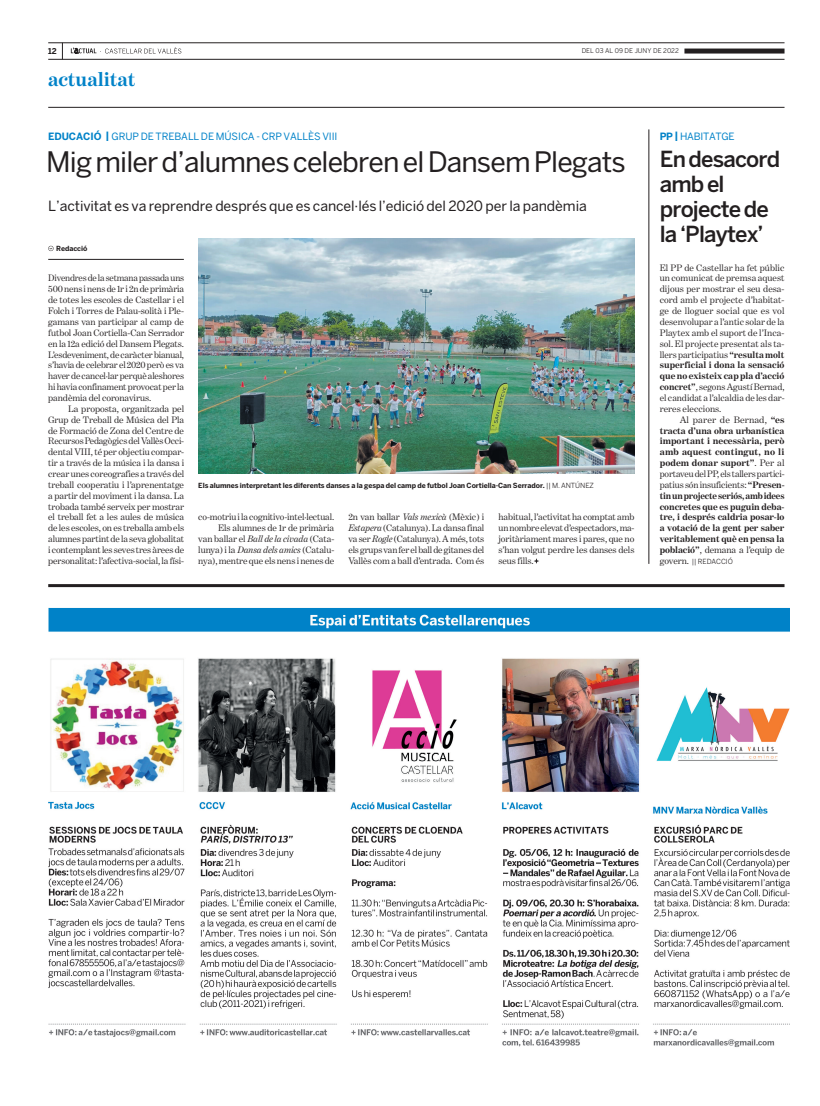
<style>
.page{position:relative;width:820px;height:1106px;background:#fff}
.page>*{position:absolute;margin:0;border:0;box-sizing:border-box;transform-origin:0 0}
._03_Titular__3_2_col{font:28px "Benton Sans";letter-spacing:-.03em;color:#231f20}
._04_Titular_columna{font:500 22px/25px "Benton Sans";letter-spacing:-.04em;color:#231f20}
.t1{font:700 20px "Benton Modern One";letter-spacing:-.005em;color:#0082c8}
._10_Entradeta{font:14px "Benton Sans";letter-spacing:-.005em;color:#231f20}
._14_Avant_titol{font:10px "Benton Sans";letter-spacing:-.005em;color:#0082c8}
._14_Avant_titol-2{font:10px "Benton Sans";letter-spacing:-.025em;color:#0082c8}
.t2{font:9.5px/10.9px "Benton Modern One";letter-spacing:-.005em;color:#231f20;text-align:justify}
.t3{font:700 9.5px/10.9px "Benton Modern One";letter-spacing:-.005em;color:#231f20;text-align:justify}
.t4{font:700 8px "Benton Sans";color:#231f20}
._11_Peu_foto{font:700 7px "Benton Sans";letter-spacing:-.01em;color:#231f20}
.t5{font:7px "Benton Sans";letter-spacing:-.005em;color:#231f20}
._12_Nom_redactor{font:700 7px "Benton Sans";letter-spacing:-.01em;color:#231f20}
.t6{font:6.5px "Benton Sans";letter-spacing:.005em;color:#231f20}
.s1{font-weight:700}
.s2{font-weight:400}
.s3{font-style:italic}
.s4{font-family:"Benton Modern One";font-size:9.5px}
</style>
<div class="page">
<svg style="left:62px;top:44px;width:1px;height:15px"></svg>
<hr style="left:48px;top:107px;width:736px;height:1px;background:#231f20">
<hr style="left:48px;top:43px;width:736px;height:1px;background:#231f20">
<hr style="left:48px;top:59px;width:736px;height:1px;background:#231f20">
<div style="left:684px;top:49px;width:100px;height:5px;background:#231f20"></div>
<svg style="left:71px;top:47px;width:110px;height:7px"></svg>
<img style="left:48px;top:607px;width:741px;height:441px">
<hr style="left:48px;top:584px;width:736px;height:3px;background:#231f20">
<hr style="left:648px;top:129px;width:1px;height:435px;background:#231f20">
<svg style="left:48px;top:246px;width:6px;height:5px"></svg>
<hr style="left:48px;top:259px;width:136px;height:1px;background:#231f20">
<img style="left:198px;top:238px;width:436px;height:235px">
<svg style="left:534px;top:558px;width:5px;height:6px"></svg>
<p class="t4" style="left:48px;top:46px;width:10px">12</p>
<p class="t6" style="left:581px;top:47px;width:99px">DEL 03 AL 09 DE JUNY DE 2022</p>
<p class="t1" style="left:48px;top:68px;width:89px">actualitat</p>
<p class="_14_Avant_titol" style="left:48px;top:131px;width:291px"><span class="s1">EDUCACIÓ |</span> GRUP DE TREBALL DE MÚSICA - CRP VALLÈS VIII</p>
<p class="_03_Titular__3_2_col" style="left:46px;top:145px;width:580px">Mig miler d’alumnes celebren el Dansem Plegats</p>
<p class="_10_Entradeta" style="left:48px;top:197px;width:540px">L’activitat es va reprendre després que es cancel·lés l’edició del 2020 per la pandèmia</p>
<p class="_12_Nom_redactor" style="left:56px;top:244px;width:33px">Redacció</p>
<p class="t2" style="left:48px;top:273px;width:137px">Divendres de la setmana passada uns 500 nens i nens de 1r i 2n de primària de totes les escoles de Castellar i el Folch i Torres de Palau-solità i Ple&shy;gamans van participar al camp de futbol Joan Cortiella-Can Serrador en la 12a edició del Dansem Plegats.<br>L’esdeveniment, de caràcter bianual, s’havia de celebrar el 2020 però es va haver de cancel·lar perquè aleshores hi havia confinament provocat per la pandèmia del coronavirus.</p>
<p class="t2" style="left:48px;top:403px;width:137px;text-indent:20px">La proposta, organitzada pel Grup de Treball de Música del Pla de Formació de Zona del Centre de Recursos Pedagògics del Vallès Occi&shy;dental VIII, té per objectiu compar&shy;tir a través de la música i la dansa i crear unes coreografies a través del treball cooperatiu i l’aprenentatge a partir del moviment i la dansa. La trobada també serveix per mostrar el treball fet a les aules de música de les escoles, on es treballa amb els alumnes partint de la seva globalitat i contemplant les seves tres àrees de personalitat: l’afectiva-social, la físi-</p>
<p class="_11_Peu_foto" style="left:198px;top:481px;width:397px">Els alumnes interpretant les diferents danses a la gespa del camp de futbol Joan Cortiella-Can Serrador. <span class="s2">|| M. ANTÚNEZ</span></p>
<p class="t2" style="left:198px;top:512px;width:137px">co-motriu i la cognitivo-intel·lectual.</p>
<p class="t2" style="left:198px;top:522px;width:137px;text-indent:20px">Els alumnes de 1r de primària van ballar el <span class="s3">Ball de la civada</span> (Cata&shy;lunya) i la <span class="s3">Dansa dels amics</span> (Catalu&shy;nya), mentre que els nens i nenes de</p>
<p class="t2" style="left:348px;top:512px;width:137px">2n van ballar <span class="s3">Vals mexicà</span> (Mèxic) i <span class="s3">Estapera</span> (Catalunya). La dansa final va ser <span class="s3">Rogle</span> (Catalunya). A més, tots els grups van fer el ball de gitanes del Vallès com a ball d’entrada. Com és</p>
<p class="t2" style="left:498px;top:512px;width:137px">habitual, l’activitat ha comptat amb un nombre elevat d’espectadors, ma&shy;joritàriament mares i pares, que no s’han volgut perdre les danses dels seus fills.</p>
<p class="_14_Avant_titol-2" style="left:659px;top:131px;width:76px"><span class="s1">PP |</span> HABITATGE</p>
<p class="_04_Titular_columna" style="left:659px;top:147px;width:122px">En desacord amb el projecte de la ‘Playtex’</p>
<p class="t2" style="left:659px;top:262px;width:126px">El PP de Castellar ha fet públic un comunicat de premsa aquest dijous per mostrar el seu desa&shy;cord amb el projecte d’habitat&shy;ge de lloguer social que es vol desenvolupar a l’antic solar de la Playtex amb el suport de l’Inca&shy;sol. El projecte presentat als ta&shy;llers participatius <span class="s1">“resulta molt superficial i dona la sensació que no existeix cap pla d’acció concret”</span>, segons Agustí Bernad, el candidat a l’alcaldia de les dar&shy;reres eleccions.</p>
<p class="t3" style="left:659px;top:414px;width:126px;text-indent:20px"><span class="s2">Al parer de Bernad,</span> “es tracta d’una obra urbanística important i necessària, però amb aquest contingut, no li podem donar suport”<span class="s2">. Per al portaveu del PP, els tallers partici&shy;patius són insuficients:</span> “Presen&shy;tin un projecte seriós, amb idees concretes que es puguin deba&shy;tre, i després caldria posar-lo a votació de la gent per saber veritablement què en pensa la població”<span class="s2">, demana a l’equip de</span></p>
<p class="t5" style="left:659px;top:557px;width:75px"><span class="s4">govern.</span> || REDACCIÓ</p>
</div>
